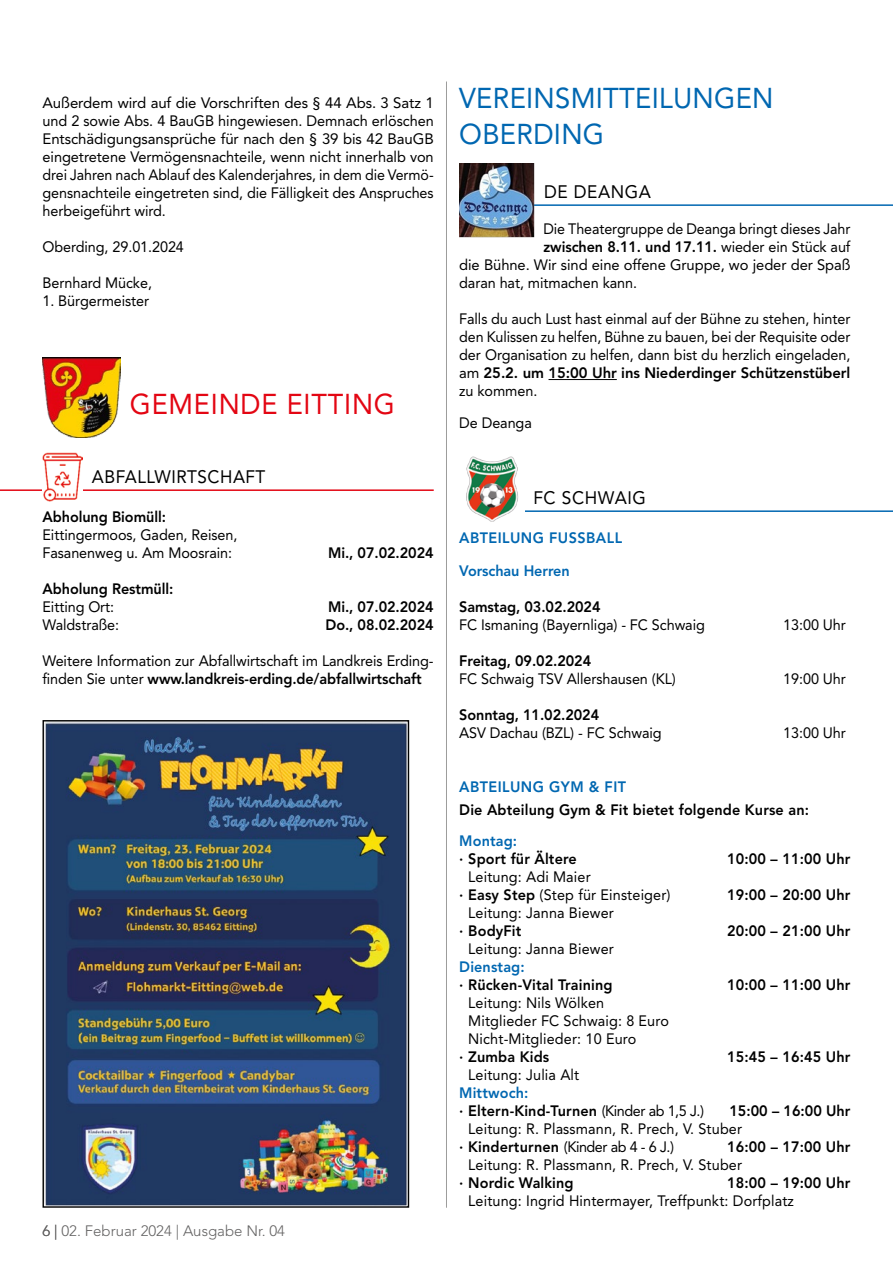
<style>
.page{position:relative;width:893px;height:1263px;background:#fff}
.page>*{position:absolute;margin:0;border:0;box-sizing:border-box;transform-origin:0 0}
.t1{font:28.5px/36px "Avenir LT Std";letter-spacing:.01em;color:#0067b1;scale:.96 1}
.t2{font:28.5px "Avenir LT Std";letter-spacing:.03em;color:#e30613;scale:.95 1}
.t3{font:18px "Avenir LT Std";letter-spacing:.03em;color:#000;scale:.96 1}
.t4{font:18px "Avenir LT Std";letter-spacing:.03em;color:#000;scale:.95 1}
.t5{font:15px/18px "Avenir LT Std";letter-spacing:-.005em;color:#000;scale:.96 1}
.t6{font:800 15px/18px "Avenir LT Std";letter-spacing:.01em;color:#000;scale:.96 1}
.t7{font:15px/18px "Avenir LT Std";letter-spacing:-.005em;color:#000;text-align:justify}
.t8{font:15px "Avenir LT Std";letter-spacing:-.005em;color:#000;scale:.95 1}
.t9{font:800 15px "Avenir LT Std";letter-spacing:.03em;color:#0067b1;scale:.96 1}
.t10{font:300 15px "Avenir LT Std";color:#646363}
.t11{font:800 15px "Avenir LT Std";letter-spacing:-.005em;color:#0067b1;scale:.96 1}
.t12{font:800 15px "Avenir LT Std";letter-spacing:.01em;color:#0067b1;scale:.96 1}
.s1{font-weight:800}
.s2{font-weight:400}
.s3{color:#0067b1}
</style>
<div class="page">
<hr style="left:446px;top:81px;width:1px;height:1127px;background:#9d9d9c">
<hr style="left:0;top:489px;width:434px;height:2px;background:#e30613">
<img style="left:43px;top:357px;width:77px;height:80px">
<img style="left:43px;top:452px;width:40px;height:49px">
<hr style="left:459px;top:204px;width:434px;height:2px;background:#0067b1">
<hr style="left:548px;top:379px;width:69px;height:1px;background:#000">
<hr style="left:459px;top:510px;width:434px;height:2px;background:#0067b1">
<img style="left:459px;top:164px;width:76px;height:74px">
<img style="left:459px;top:457px;width:65px;height:65px">
<img style="left:45px;top:722px;width:362px;height:484px">
<p class="t7" style="left:43px;top:94px;width:393px">Außerdem wird auf die Vorschriften des § 44 Abs. 3 Satz 1 und 2 sowie Abs. 4 BauGB hingewiesen. Demnach erlöschen Entschädigungsansprüche für nach den § 39 bis 42 BauGB eingetretene Vermögensnachteile, wenn nicht innerhalb von drei Jahren nach Ablauf des Kalenderjahres, in dem die Vermö&shy;gensnachteile eingetreten sind, die Fälligkeit des Anspruches herbeigeführt wird.</p>
<p class="t5" style="left:43px;top:238px;width:149px">Oberding, 29.01.2024</p>
<p class="t5" style="left:43px;top:274px;width:116px">Bernhard Mücke,</p>
<p class="t5" style="left:43px;top:292px;width:113px">1. Bürgermeister</p>
<h1 class="t2" style="left:130px;top:388px;width:281px">GEMEINDE EITTING</h1>
<p class="t4" style="left:92px;top:466px;width:184px">ABFALLWIRTSCHAFT</p>
<p class="t6" style="left:43px;top:508px;width:130px">Abholung Biomüll:</p>
<p class="t5" style="left:43px;top:526px;width:205px">Eittingermoos, Gaden, Reisen,<br>Fasanenweg u. Am Moosrain:</p>
<p class="t6" style="left:328px;top:544px;width:112px">Mi., 07.02.2024</p>
<p class="t6" style="left:43px;top:580px;width:138px">Abholung Restmüll:</p>
<p class="t5" style="left:43px;top:598px;width:76px">Eitting Ort:</p>
<p class="t6" style="left:328px;top:598px;width:112px">Mi., 07.02.2024</p>
<p class="t5" style="left:43px;top:616px;width:81px">Waldstraße:</p>
<p class="t6" style="left:325px;top:616px;width:114px">Do., 08.02.2024</p>
<p class="t5" style="left:43px;top:652px;width:409px">Weitere Information zur Abfallwirtschaft im Landkreis Erding&shy;finden Sie unter <span class="s1">www.landkreis-erding.de/abfallwirtschaft</span></p>
<p class="t10" style="left:43px;top:1222px;width:244px">6 | 02. Februar 2024 | Ausgabe Nr. 04</p>
<h1 class="t1" style="left:459px;top:80px;width:329px">VEREINSMITTEILUNGEN<br>OBERDING</h1>
<p class="t3" style="left:544px;top:181px;width:113px">DE DEANGA</p>
<p class="t8" style="left:543px;top:220px;width:325px">Die Theatergruppe de Deanga bringt dieses Jahr</p>
<p class="t6" style="left:543px;top:238px;width:321px">zwischen 8.11. und 17.11. <span class="s2">wieder ein Stück auf</span></p>
<p class="t7" style="left:459px;top:256px;width:393px">die Bühne. Wir sind eine offene Gruppe, wo jeder der Spaß</p>
<p class="t5" style="left:459px;top:274px;width:187px">daran hat, mitmachen kann.</p>
<p class="t5" style="left:459px;top:310px;width:409px;text-align:justify">Falls du auch Lust hast einmal auf der Bühne zu stehen, hinter den Kulissen zu helfen, Bühne zu bauen, bei der Requisite oder der Organisation zu helfen, dann bist du herzlich eingeladen, am <span class="s1">25.2. um 15:00 Uhr ins Niederdinger Schützenstüberl </span>zu kommen.</p>
<p class="t5" style="left:459px;top:413px;width:77px">De Deanga</p>
<p class="t3" style="left:533px;top:487px;width:119px">FC SCHWAIG</p>
<p class="t9" style="left:459px;top:529px;width:171px">ABTEILUNG FUSSBALL</p>
<p class="t11" style="left:459px;top:562px;width:117px">Vorschau Herren</p>
<p class="t6" style="left:459px;top:598px;width:149px">Samstag, 03.02.2024</p>
<p class="t5" style="left:459px;top:616px;width:257px">FC Ismaning (Bayernliga) - FC Schwaig</p>
<p class="t5" style="left:783px;top:616px;width:67px">13:00 Uhr</p>
<p class="t6" style="left:459px;top:652px;width:139px">Freitag, 09.02.2024</p>
<p class="t5" style="left:459px;top:670px;width:227px">FC Schwaig TSV Allershausen (KL)</p>
<p class="t5" style="left:783px;top:670px;width:67px">19:00 Uhr</p>
<p class="t6" style="left:459px;top:706px;width:147px">Sonntag, 11.02.2024</p>
<p class="t5" style="left:459px;top:724px;width:212px">ASV Dachau (BZL) - FC Schwaig</p>
<p class="t5" style="left:783px;top:724px;width:67px">13:00 Uhr</p>
<p class="t9" style="left:459px;top:778px;width:175px">ABTEILUNG GYM &amp; FIT</p>
<p class="t6" style="left:459px;top:800px;width:366px">Die Abteilung Gym &amp; Fit bietet folgende Kurse an:</p>
<p class="t9" style="left:459px;top:832px;width:62px">Montag:</p>
<p class="t6" style="left:459px;top:850px;width:124px">· Sport für Ältere</p>
<p class="t6" style="left:727px;top:850px;width:130px">10:00 – 11:00 Uhr</p>
<p class="t5" style="left:459px;top:868px;width:222px;text-indent:9px">Leitung: Adi Maier<br><span class="s1">· Easy Step</span> (Step für Einsteiger)</p>
<p class="t6" style="left:727px;top:886px;width:130px">19:00 – 20:00 Uhr</p>
<p class="t5" style="left:468px;top:904px;width:153px">Leitung: Janna Biewer</p>
<p class="t6" style="left:459px;top:922px;width:66px">· BodyFit</p>
<p class="t6" style="left:727px;top:922px;width:130px">20:00 – 21:00 Uhr</p>
<p class="t5" style="left:468px;top:940px;width:153px">Leitung: Janna Biewer</p>
<p class="t12" style="left:459px;top:958px;width:70px">Dienstag:</p>
<p class="t6" style="left:459px;top:976px;width:161px">· Rücken-Vital Training</p>
<p class="t6" style="left:727px;top:976px;width:130px">10:00 – 11:00 Uhr</p>
<p class="t5" style="left:468px;top:994px;width:211px">Leitung: Nils Wölken<br>Mitglieder FC Schwaig: 8 Euro<br>Nicht-Mitglieder: 10 Euro</p>
<p class="t6" style="left:459px;top:1048px;width:95px">· Zumba Kids</p>
<p class="t6" style="left:727px;top:1048px;width:130px">15:45 – 16:45 Uhr</p>
<p class="t5" style="left:468px;top:1066px;width:117px">Leitung: Julia Alt</p>
<p class="t6" style="left:459px;top:1084px;width:257px"><span class="s3">Mittwoch:<br></span>· Eltern-Kind-Turnen <span class="s2">(Kinder ab 1,5 J.)</span></p>
<p class="t6" style="left:729px;top:1102px;width:128px">15:00 – 16:00 Uhr</p>
<p class="t5" style="left:459px;top:1120px;width:296px;text-indent:9px">Leitung: R. Plassmann, R. Prech, V. Stuber <span class="s1">· Kinderturnen</span> (Kinder ab 4 - 6 J.)</p>
<p class="t6" style="left:727px;top:1138px;width:130px">16:00 – 17:00 Uhr</p>
<p class="t5" style="left:468px;top:1156px;width:287px">Leitung: R. Plassmann, R. Prech, V. Stuber</p>
<p class="t6" style="left:459px;top:1174px;width:121px">· Nordic Walking</p>
<p class="t6" style="left:727px;top:1174px;width:130px">18:00 – 19:00 Uhr</p>
<p class="t5" style="left:468px;top:1192px;width:341px">Leitung: Ingrid Hintermayer, Treffpunkt: Dorfplatz</p>
</div>
